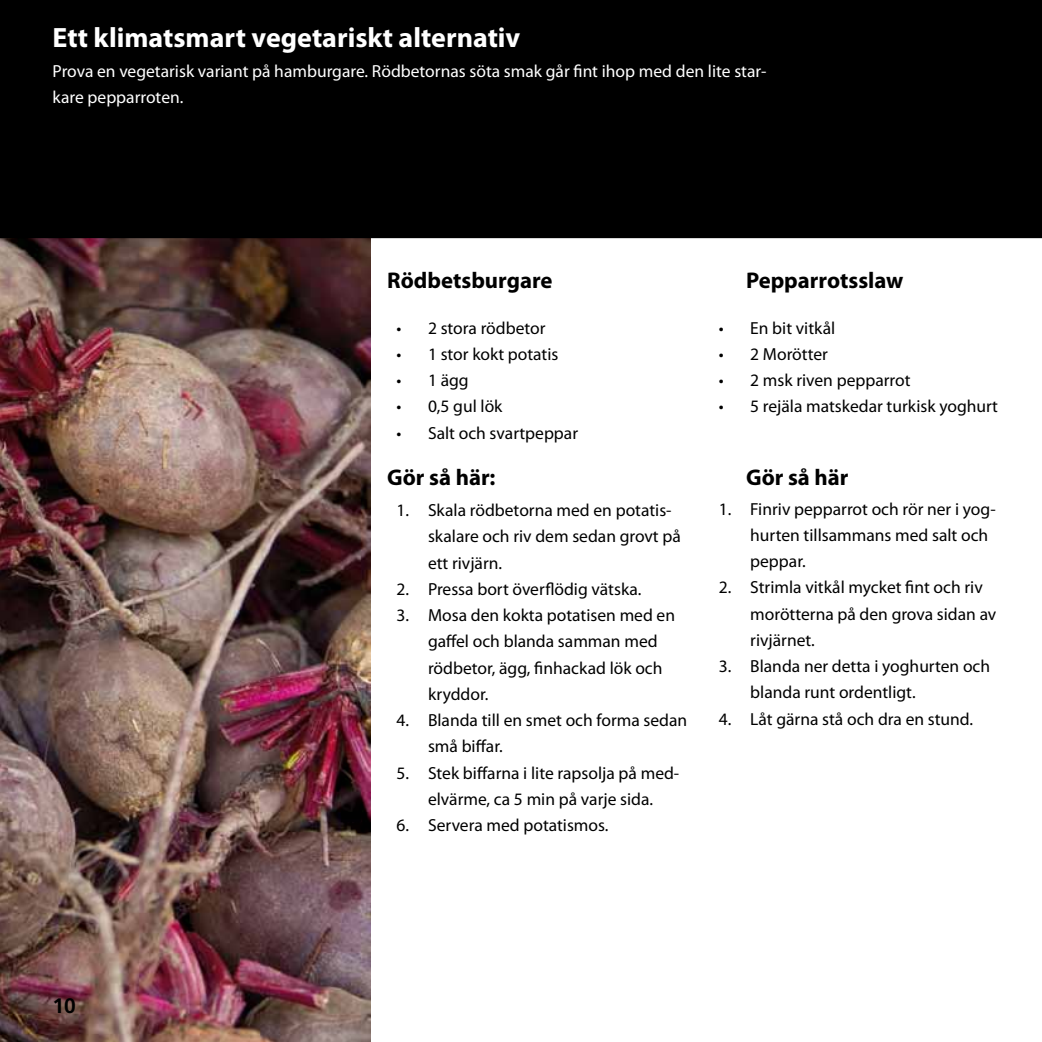
<style>
.page{position:relative;width:1042px;height:1042px;background:#fff}
.page>*{position:absolute;margin:0;border:0;box-sizing:border-box;transform-origin:0 0}
.t1{font:700 28px "Myriad Pro";color:#fff}
.t2{font:700 22.75px "Myriad Pro";color:#000}
.t3{font:700 21px "Frutiger LT Std";color:#000}
.t4{font:17.5px/26.2px "Myriad Pro";color:#000}
.t5{font:17.5px/26.2px "Myriad Pro";color:#fff}
</style>
<div class="page">
<img style="left:0;top:238px;width:371px;height:804px">
<div style="left:0;top:0;width:1042px;height:238px;background:#000"></div>
<h1 class="t1" style="left:53px;top:20px;width:469px">Ett klimatsmart vegetariskt alternativ</h1>
<p class="t5" style="left:53px;top:58px;width:715px">Prova en vegetarisk variant på hamburgare. Rödbetornas söta smak går fint ihop med den lite star&shy;kare pepparroten.</p>
<h2 class="t2" style="left:387px;top:266px;width:167px">Rödbetsburgare</h2>
<h2 class="t2" style="left:746px;top:266px;width:159px">Pepparrotsslaw</h2>
<p class="t4" style="left:396px;top:314px;width:150px">• 2 stora rödbetor</p>
<p class="t4" style="left:396px;top:341px;width:163px">• 1 stor kokt potatis</p>
<p class="t4" style="left:396px;top:367px;width:74px">• 1 ägg</p>
<p class="t4" style="left:396px;top:393px;width:107px">• 0,5 gul lök</p>
<p class="t4" style="left:396px;top:419px;width:183px">• Salt och svartpeppar</p>
<p class="t4" style="left:719px;top:314px;width:118px">• En bit vitkål</p>
<p class="t4" style="left:719px;top:341px;width:111px">• 2 Morötter</p>
<p class="t4" style="left:719px;top:367px;width:193px">• 2 msk riven pepparrot</p>
<p class="t4" style="left:719px;top:393px;width:281px">• 5 rejäla matskedar turkisk yoghurt</p>
<h2 class="t2" style="left:387px;top:462px;width:110px">Gör så här:</h2>
<h2 class="t2" style="left:746px;top:462px;width:104px">Gör så här</h2>
<p class="t3" style="left:52px;top:993px;width:25px">10</p>
<p class="t4" style="left:428px;top:497px;width:254px;text-indent:-31px">1. Skala rödbetorna med en potatis&shy;skalare och riv dem sedan grovt på ett rivjärn.</p>
<p class="t4" style="left:396px;top:575px;width:247px">2. Pressa bort överflödig vätska.</p>
<p class="t4" style="left:428px;top:602px;width:249px;text-indent:-31px">3. Mosa den kokta potatisen med en gaffel och blanda samman med rödbetor, ägg, finhackad lök och kryddor.</p>
<p class="t4" style="left:428px;top:707px;width:261px;text-indent:-31px">4. Blanda till en smet och forma sedan små biffar.</p>
<p class="t4" style="left:396px;top:759px;width:284px;text-align:center">5. Stek biffarna i lite rapsolja på med&shy;elvärme, ca 5 min på varje sida.</p>
<p class="t4" style="left:396px;top:812px;width:213px">6. Servera med potatismos.</p>
<p class="t4" style="left:750px;top:495px;width:247px;text-indent:-32px">1. Finriv pepparrot och rör ner i yog&shy;hurten tillsammans med salt och peppar.</p>
<p class="t4" style="left:750px;top:574px;width:248px;text-indent:-32px">2. Strimla vitkål mycket fint och riv morötterna på den grova sidan av rivjärnet.</p>
<p class="t4" style="left:750px;top:653px;width:241px;text-indent:-32px">3. Blanda ner detta i yoghurten och blanda runt ordentligt.</p>
<p class="t4" style="left:719px;top:705px;width:256px">4. Låt gärna stå och dra en stund.</p>
</div>
